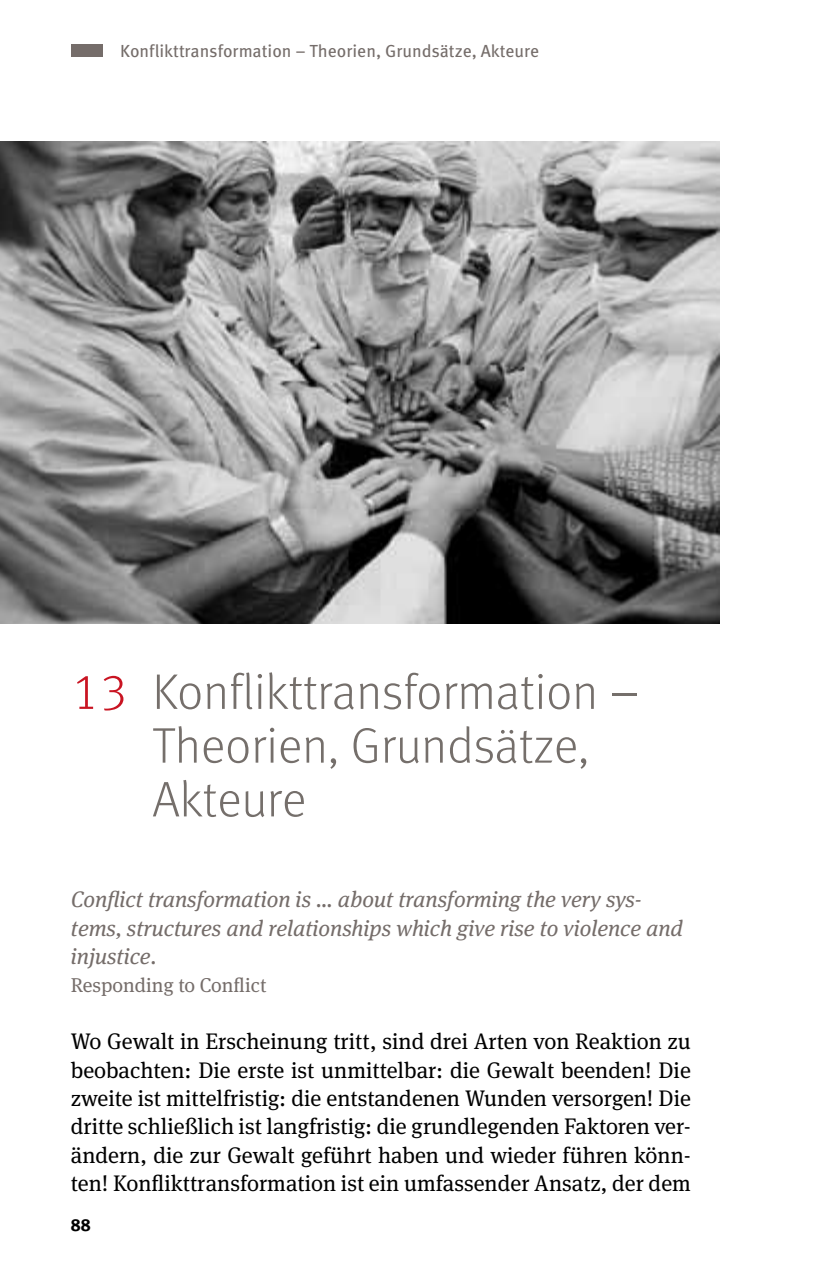
<style>
.page{position:relative;width:815px;height:1276px;background:#fff}
.page>*{position:absolute;margin:0;border:0;box-sizing:border-box;transform-origin:0 0}
.t1{font:300 50px/53.8px "Meta Pro";color:#756f6b}
.t2{font:22.5px/28.2px "Meta Serif Pro";color:#000;text-align:justify}
.t3{font:italic 22.5px/28.2px "Meta Serif Pro";color:#756d6a}
.t4{font:20px "Meta Serif Pro";color:#756d6a}
.t5{font:17.5px "Meta Pro";color:#756d6a}
.t6{font:700 17.5px "Meta Pro";color:#000}
.s1{color:#c91422}
</style>
<div class="page">
<div style="left:71px;top:44px;width:32px;height:13px;background:#756d6a"></div>
<img style="left:0;top:142px;width:719px;height:482px">
<p class="t5" style="left:120px;top:37px;width:420px">Konflikttransformation – Theorien, Grundsätze, Akteure</p>
<h1 class="t1" style="left:152px;top:662px;width:488px;text-indent:-81px"><span class="s1">13</span> Konflikttransformation –<br>Theorien, Grundsätze,<br>Akteure</h1>
<p class="t3" style="left:71px;top:884px;width:614px">Conflict transformation is … about transforming the very sys&shy;tems, structures and relationships which give rise to violence and injustice.</p>
<p class="t4" style="left:71px;top:971px;width:197px">Responding to Conflict</p>
<p class="t2" style="left:71px;top:1026px;width:622px">Wo Gewalt in Erscheinung tritt, sind drei Arten von Reaktion zu beobachten: Die erste ist unmittelbar: die Gewalt beenden! Die zweite ist mittelfristig: die entstandenen Wunden versorgen! Die dritte schließlich ist langfristig: die grundlegenden Faktoren ver&shy;ändern, die zur Gewalt geführt haben und wieder führen könn&shy;ten! Konflikttransformation ist ein umfassender Ansatz, der dem</p>
<p class="t6" style="left:71px;top:1211px;width:21px">88</p>
</div>
